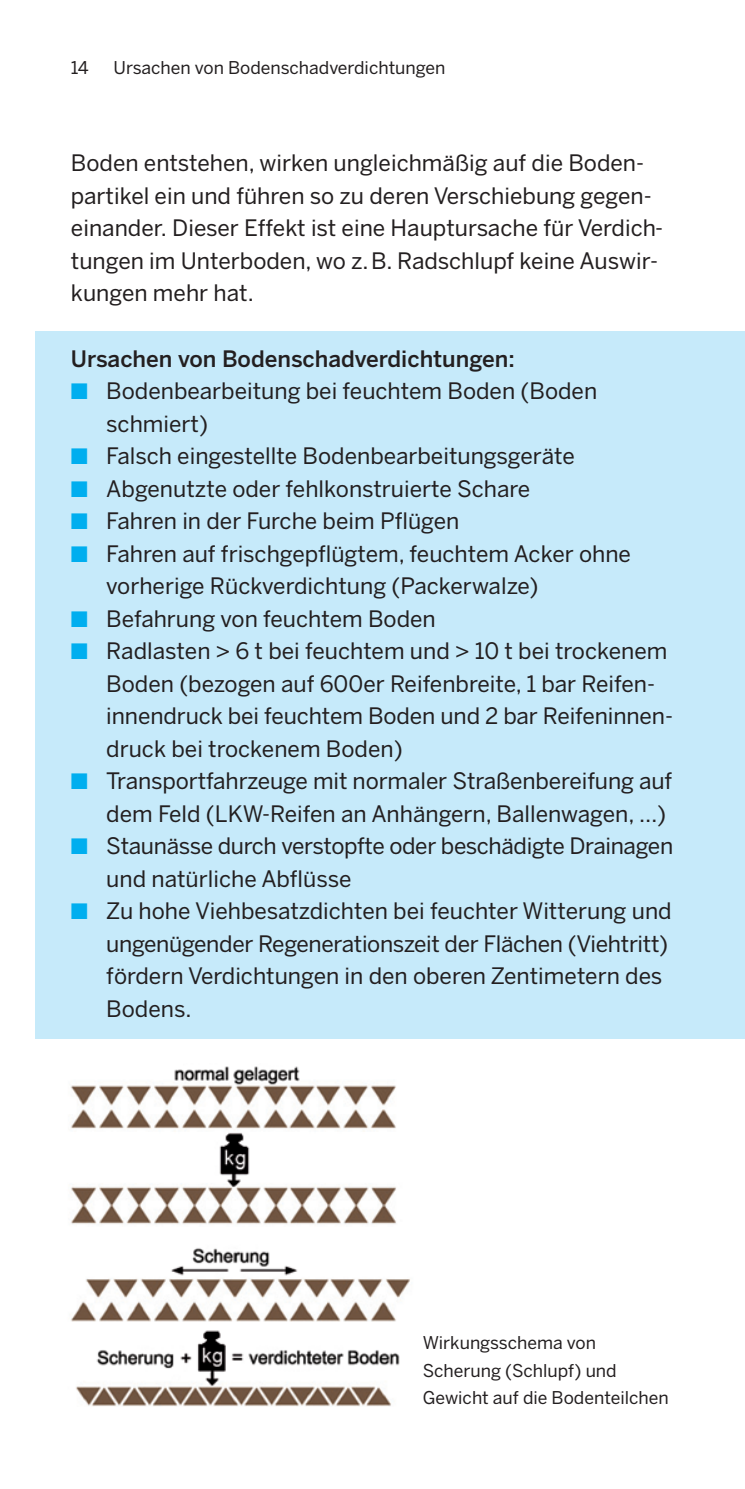
<style>
.page{position:relative;width:745px;height:1489px;background:#fff}
.page>*{position:absolute;margin:0;border:0;box-sizing:border-box;transform-origin:0 0}
.t1{font:22.5px/32.5px "Benton Sans";color:#231f20}
.t2{font:500 22.5px "Benton Sans";color:#231f20}
.t3{font:17.5px/27.5px "Benton Sans";color:#231f20}
.s1{color:#00aeef}
</style>
<div class="page">
<hr style="left:744px;top:744px;width:1px;height:563px;background:#c6eafa">
<div style="left:35px;top:331px;width:709px;height:707px;background:#c6eafa"></div>
<img style="left:70px;top:1066px;width:340px;height:341px">
<p class="t3" style="left:71px;top:54px;width:19px">14</p>
<p class="t3" style="left:113px;top:54px;width:333px">Ursachen von Bodenschadverdichtungen</p>
<p class="t1" style="left:71px;top:147px;width:593px">Boden entstehen, wirken ungleichmäßig auf die Boden&shy;partikel ein und führen so zu deren Verschiebung gegen&shy;einander. Dieser Effekt ist eine Hauptursache für Verdich&shy;tungen im Unterboden, wo z.B. Radschlupf keine Auswir&shy;kungen mehr hat.</p>
<p class="t2" style="left:71px;top:345px;width:445px">Ursachen von Bodenschadverdichtungen:</p>
<p class="t1" style="left:106px;top:375px;width:492px;text-indent:-35px"><span class="s1">■</span> Bodenbearbeitung bei feuchtem Boden (Boden schmiert)</p>
<p class="t1" style="left:71px;top:440px;width:505px"><span class="s1">■</span> Falsch eingestellte Bodenbearbeitungsgeräte</p>
<p class="t1" style="left:71px;top:472px;width:460px"><span class="s1">■</span> Abgenutzte oder fehlkonstruierte Schare</p>
<p class="t1" style="left:71px;top:505px;width:389px"><span class="s1">■</span> Fahren in der Furche beim Pflügen</p>
<p class="t1" style="left:106px;top:537px;width:526px;text-indent:-35px"><span class="s1">■</span> Fahren auf frischgepflügtem, feuchtem Acker ohne vorherige Rückverdichtung (Packerwalze)</p>
<p class="t1" style="left:71px;top:602px;width:366px"><span class="s1">■</span> Befahrung von feuchtem Boden</p>
<p class="t1" style="left:106px;top:635px;width:568px;text-indent:-35px"><span class="s1">■</span> Radlasten &gt; 6 t bei feuchtem und &gt; 10 t bei trockenem Boden (bezogen auf 600er Reifenbreite, 1 bar Reifen&shy;innendruck bei feuchtem Boden und 2 bar Reifeninnen&shy;druck bei trockenem Boden)</p>
<p class="t1" style="left:71px;top:765px;width:602px;text-align:right"><span class="s1">■</span> Transportfahrzeuge mit normaler Straßenbereifung auf dem Feld (LKW-Reifen an Anhängern, Ballenwagen, …)</p>
<p class="t1" style="left:106px;top:830px;width:568px;text-indent:-35px"><span class="s1">■</span> Staunässe durch verstopfte oder beschädigte Drainagen und natürliche Abflüsse</p>
<p class="t1" style="left:106px;top:895px;width:566px;text-indent:-35px"><span class="s1">■</span> Zu hohe Viehbesatzdichten bei feuchter Witterung und ungenügender Regenerationszeit der Flächen (Viehtritt) fördern Verdichtungen in den oberen Zentimetern des Bodens.</p>
<p class="t3" style="left:422px;top:1329px;width:247px">Wirkungsschema von<br>Scherung (Schlupf) und<br>Gewicht auf die Bodenteilchen</p>
</div>
